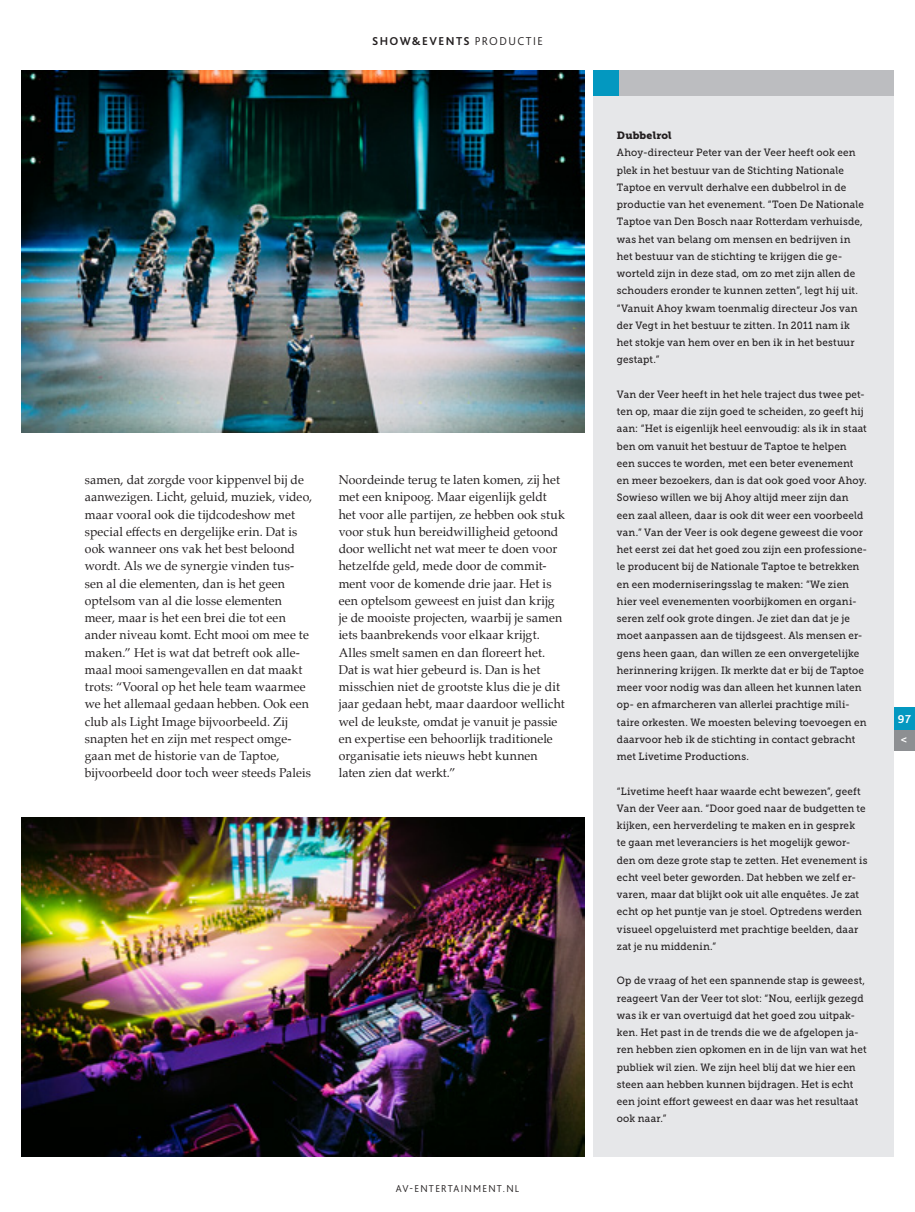
<style>
.page{position:relative;width:915px;height:1212px;background:#fff}
.page>*{position:absolute;margin:0;border:0;box-sizing:border-box;transform-origin:0 0}
.platte_tekst{font:12.75px/17.2px "Palatino";letter-spacing:.005em;color:#231f20;scale:.96 1}
.kop_alinea{font:700 12px "Bliss 2";letter-spacing:.12em;color:#231f20}
.kop_alinea-2{font:700 12px "Bliss 2";color:#fff}
.fotobijschrift{font:10.5px/17.2px "Museo Slab 500";letter-spacing:.015em;color:#231f20;scale:.94 1}
.kop_alinea-3{font:300 10.5px "Bliss 2";letter-spacing:.125em;color:#231f20}
.platte_tekst_kader{font:10.5px "Museo Slab 900";letter-spacing:.015em;color:#231f20}
.s1{font-weight:300}
</style>
<div class="page">
<div style="left:893px;top:728px;width:21px;height:22px;background:#8d8f92"></div>
<div style="left:893px;top:707px;width:21px;height:22px;background:#0398c0"></div>
<div style="left:593px;top:71px;width:300px;height:1086px;background:#e6e7e9"></div>
<div style="left:593px;top:70px;width:300px;height:25px;background:#bcbdc0"></div>
<div style="left:593px;top:70px;width:25px;height:25px;background:#0398c0"></div>
<img style="left:21px;top:70px;width:563px;height:362px">
<img style="left:21px;top:818px;width:563px;height:339px">
<p class="kop_alinea" style="left:372px;top:33px;width:172px">SHOW&amp;EVENTS <span class="s1">PRODUCTIE</span></p>
<p class="platte_tekst" style="left:85px;top:471px;width:238px">samen, dat zorgde voor kippenvel bij de aanwezigen. Licht, geluid, muziek, video, maar vooral ook die tijdcodeshow met special effects en dergelijke erin. Dat is ook wanneer ons vak het best beloond wordt. Als we de synergie vinden tus&shy;sen al die elementen, dan is het geen optelsom van al die losse elementen meer, maar is het een brei die tot een ander niveau komt. Echt mooi om mee te maken.” Het is wat dat betreft ook alle&shy;maal mooi samengevallen en dat maakt trots: “Vooral op het hele team waarmee we het allemaal gedaan hebben. Ook een club als Light Image bijvoorbeeld. Zij snapten het en zijn met respect omge&shy;gaan met de historie van de Taptoe, bijvoorbeeld door toch weer steeds Paleis</p>
<p class="platte_tekst" style="left:338px;top:471px;width:237px">Noordeinde terug te laten komen, zij het met een knipoog. Maar eigenlijk geldt het voor alle partijen, ze hebben ook stuk voor stuk hun bereidwilligheid getoond door wellicht net wat meer te doen voor hetzelfde geld, mede door de commit&shy;ment voor de komende drie jaar. Het is een optelsom geweest en juist dan krijg je de mooiste projecten, waarbij je samen iets baanbrekends voor elkaar krijgt.<br>Alles smelt samen en dan floreert het.<br>Dat is wat hier gebeurd is. Dan is het misschien niet de grootste klus die je dit jaar gedaan hebt, maar daardoor wellicht wel de leukste, omdat je vanuit je passie en expertise een behoorlijk traditionele organisatie iets nieuws hebt kunnen laten zien dat werkt.”</p>
<p class="kop_alinea-3" style="left:395px;top:1182px;width:125px">AV-ENTERTAINMENT.NL</p>
<p class="platte_tekst_kader" style="left:616px;top:129px;width:56px">Dubbelrol</p>
<p class="fotobijschrift" style="left:616px;top:144px;width:264px">Ahoy-directeur Peter van der Veer heeft ook een plek in het bestuur van de Stichting Nationale Taptoe en vervult derhalve een dubbelrol in de productie van het evenement. “Toen De Nationale Taptoe van Den Bosch naar Rotterdam verhuisde, was het van belang om mensen en bedrijven in het bestuur van de stichting te krijgen die ge&shy;worteld zijn in deze stad, om zo met zijn allen de schouders eronder te kunnen zetten”, legt hij uit. “Vanuit Ahoy kwam toenmalig directeur Jos van der Vegt in het bestuur te zitten. In 2011 nam ik het stokje van hem over en ben ik in het bestuur gestapt.”</p>
<p class="fotobijschrift" style="left:616px;top:386px;width:268px">Van der Veer heeft in het hele traject dus twee pet&shy;ten op, maar die zijn goed te scheiden, zo geeft hij aan: “Het is eigenlijk heel eenvoudig: als ik in staat ben om vanuit het bestuur de Taptoe te helpen een succes te worden, met een beter evenement en meer bezoekers, dan is dat ook goed voor Ahoy.<br>Sowieso willen we bij Ahoy altijd meer zijn dan een zaal alleen, daar is ook dit weer een voorbeeld van.” Van der Veer is ook degene geweest die voor het eerst zei dat het goed zou zijn een professione&shy;le producent bij de Nationale Taptoe te betrekken en een moderniseringsslag te maken: “We zien hier veel evenementen voorbijkomen en organi&shy;seren zelf ook grote dingen. Je ziet dan dat je je moet aanpassen aan de tijdsgeest. Als mensen er&shy;gens heen gaan, dan willen ze een onvergetelijke herinnering krijgen. Ik merkte dat er bij de Taptoe meer voor nodig was dan alleen het kunnen laten op- en afmarcheren van allerlei prachtige mili&shy;taire orkesten. We moesten beleving toevoegen en daarvoor heb ik de stichting in contact gebracht met Livetime Productions.</p>
<p class="fotobijschrift" style="left:616px;top:782px;width:268px">“Livetime heeft haar waarde echt bewezen”, geeft Van der Veer aan. “Door goed naar de budgetten te kijken, een herverdeling te maken en in gesprek<br>te gaan met leveranciers is het mogelijk gewor&shy;den om deze grote stap te zetten. Het evenement is echt veel beter geworden. Dat hebben we zelf er&shy;varen, maar dat blijkt ook uit alle enquêtes. Je zat echt op het puntje van je stoel. Optredens werden visueel opgeluisterd met prachtige beelden, daar zat je nu middenin.”</p>
<p class="fotobijschrift" style="left:616px;top:972px;width:267px">Op de vraag of het een spannende stap is geweest, reageert Van der Veer tot slot: “Nou, eerlijk gezegd was ik er van overtuigd dat het goed zou uitpak&shy;ken. Het past in de trends die we de afgelopen ja&shy;ren hebben zien opkomen en in de lijn van wat het publiek wil zien. We zijn heel blij dat we hier een steen aan hebben kunnen bijdragen. Het is echt een joint effort geweest en daar was het resultaat ook naar.”</p>
<p class="kop_alinea-2" style="left:897px;top:711px;width:15px">97</p>
<p class="kop_alinea-2" style="left:900px;top:732px;width:8px">&lt;</p>
</div>
